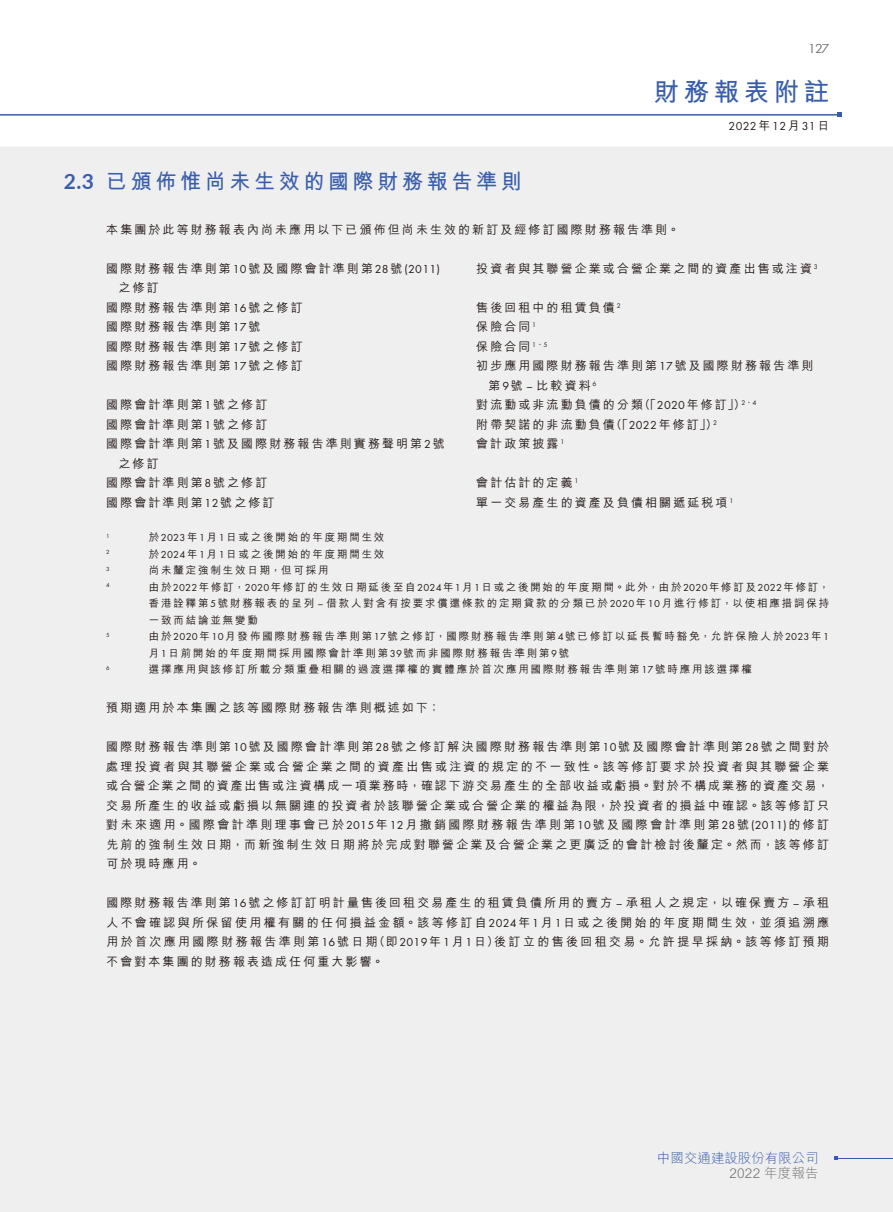
<style>
.page{position:relative;width:893px;height:1212px;background:#fff}
.page>*{position:absolute;margin:0;border:0;box-sizing:border-box;transform-origin:0 0}
.t1{font:700 25.5px "M Hei HK";letter-spacing:.175em;color:#385daa}
.t2{font:700 21px "M Hei HK";letter-spacing:.175em;color:#385daa}
.t3{font:300 13.5px "M Hei HK";color:#385daa}
.t4{font:300 13.5px "M Hei HK";letter-spacing:.015em;color:#727272}
.t5{font:300 13.5px "Futura PT";color:#727272}
.t6{font:500 12px/19.5px "M Hei HK";letter-spacing:.175em;color:#231916}
.t7{font:12px "Futura PT";letter-spacing:.025em;color:#231916}
.t8{font:500 10.5px/16.5px "M Hei HK";letter-spacing:.175em;color:#231916;text-align:justify}
.t9{font:6.15px "Futura PT";color:#231916}
.s1{font-family:"M Hei HK";font-weight:500}
.s2{font-family:"Lato"}
.s3{font-family:"Futura PT";font-weight:400}
</style>
<div class="page">
<div style="left:0;top:147px;width:893px;height:1065px;background:#efeff0"></div>
<hr style="left:0;top:114px;width:840px;height:2px;background:#385daa">
<svg style="left:838px;top:113px;width:4px;height:4px"></svg>
<hr style="left:836px;top:1158px;width:57px;height:1px;background:#385daa">
<p class="t5" style="left:808px;top:40px;width:22px">127</p>
<h1 class="t1" style="left:654px;top:73px;width:177px">財務報表附註</h1>
<p class="t7" style="left:729px;top:118px;width:102px">2022<span class="s1">年</span>12<span class="s1">月</span>31<span class="s1">日</span></p>
<h2 class="t2" style="left:64px;top:166px;width:459px"><span class="s2">2.3</span> 已頒佈惟尚未生效的國際財務報告準則</h2>
<p class="t6" style="left:106px;top:219px;width:575px">本集團於此等財務報表內尚未應用以下已頒佈但尚未生效的新訂及經修訂國際財務報告準則。</p>
<p class="t6" style="left:119px;top:258px;width:323px;text-indent:-12px">國際財務報告準則第<span class="s3">10</span>號及國際會計準則第<span class="s3">28</span>號<span class="s3">(2011)</span>之修訂</p>
<p class="t6" style="left:476px;top:258px;width:343px">投資者與其聯營企業或合營企業之間的資產出售或注資<sup>3</sup></p>
<p class="t6" style="left:106px;top:297px;width:198px">國際財務報告準則第<span class="s3">16</span>號之修訂</p>
<p class="t6" style="left:476px;top:297px;width:146px">售後回租中的租賃負債<sup>2</sup></p>
<p class="t6" style="left:106px;top:316px;width:156px">國際財務報告準則第<span class="s3">17</span>號</p>
<p class="t6" style="left:476px;top:316px;width:61px">保險合同<sup>1</sup></p>
<p class="t6" style="left:106px;top:336px;width:198px">國際財務報告準則第<span class="s3">17</span>號之修訂</p>
<p class="t6" style="left:476px;top:336px;width:73px">保險合同<sup>1</sup><sup>、</sup><sup>5</sup></p>
<p class="t6" style="left:106px;top:355px;width:198px">國際財務報告準則第<span class="s3">17</span>號之修訂</p>
<p class="t6" style="left:489px;top:355px;width:326px;text-indent:-12px">初步應用國際財務報告準則第<span class="s3">17</span>號及國際財務報告準則第<span class="s3">9</span>號 <span class="s3">–</span> 比較資料<sup>6</sup></p>
<p class="t6" style="left:106px;top:394px;width:163px">國際會計準則第<span class="s3">1</span>號之修訂</p>
<p class="t6" style="left:476px;top:394px;width:282px">對流動或非流動負債的分類（「<span class="s3">2020</span>年修訂」）<sup>2</sup><sup>、</sup><sup>4</sup></p>
<p class="t6" style="left:106px;top:414px;width:163px">國際會計準則第<span class="s3">1</span>號之修訂</p>
<p class="t6" style="left:476px;top:414px;width:243px">附帶契諾的非流動負債（「<span class="s3">2022</span>年修訂」）<sup>2</sup></p>
<p class="t6" style="left:119px;top:433px;width:328px;text-indent:-12px">國際會計準則第<span class="s3">1</span>號及國際財務報告準則實務聲明第<span class="s3">2</span>號之修訂</p>
<p class="t6" style="left:476px;top:433px;width:90px">會計政策披露<sup>1</sup></p>
<p class="t6" style="left:106px;top:472px;width:163px">國際會計準則第<span class="s3">8</span>號之修訂</p>
<p class="t6" style="left:476px;top:472px;width:104px">會計估計的定義<sup>1</sup></p>
<p class="t6" style="left:106px;top:492px;width:170px">國際會計準則第<span class="s3">12</span>號之修訂</p>
<p class="t6" style="left:476px;top:492px;width:259px">單一交易產生的資產及負債相關遞延稅項<sup>1</sup></p>
<p class="t9" style="left:106px;top:532px;width:5px">1</p>
<p class="t8" style="left:149px;top:528px;width:237px">於<span class="s3">2023</span>年<span class="s3">1</span>月<span class="s3">1</span>日或之後開始的年度期間生效</p>
<p class="t9" style="left:106px;top:549px;width:5px">2</p>
<p class="t8" style="left:149px;top:545px;width:237px">於<span class="s3">2024</span>年<span class="s3">1</span>月<span class="s3">1</span>日或之後開始的年度期間生效</p>
<p class="t9" style="left:106px;top:565px;width:5px">3</p>
<p class="t8" style="left:149px;top:561px;width:181px">尚未釐定強制生效日期，但可採用</p>
<p class="t9" style="left:106px;top:582px;width:5px">4</p>
<p class="t8" style="left:149px;top:578px;width:682px">由於<span class="s3">2022</span>年修訂，<span class="s3">2020</span>年修訂的生效日期延後至自<span class="s3">2024</span>年<span class="s3">1</span>月<span class="s3">1</span>日或之後開始的年度期間。此外，由於<span class="s3">2020</span>年修訂及<span class="s3">2022</span>年修訂，香港詮釋第<span class="s3">5</span>號財務報表的呈列 <span class="s3">–</span> 借款人對含有按要求償還條款的定期貸款的分類已於<span class="s3">2020</span>年<span class="s3">10</span>月進行修訂，以使相應措詞保持一致而結論並無變動</p>
<p class="t9" style="left:106px;top:631px;width:5px">5</p>
<p class="t8" style="left:149px;top:627px;width:682px">由於<span class="s3">2020</span>年<span class="s3">10</span>月發佈國際財務報告準則第<span class="s3">17</span>號之修訂，國際財務報告準則第<span class="s3">4</span>號已修訂以延長暫時豁免，允許保險人於<span class="s3">2023</span>年<span class="s3">1</span>月<span class="s3">1</span>日前開始的年度期間採用國際會計準則第<span class="s3">39</span>號而非國際財務報告準則第<span class="s3">9</span>號</p>
<p class="t9" style="left:106px;top:664px;width:5px">6</p>
<p class="t8" style="left:149px;top:660px;width:604px">選擇應用與該修訂所載分類重疊相關的過渡選擇權的實體應於首次應用國際財務報告準則第<span class="s3">17</span>號時應用該選擇權</p>
<p class="t6" style="left:106px;top:697px;width:335px">預期適用於本集團之該等國際財務報告準則概述如下：</p>
<p class="t6" style="left:106px;top:736px;width:724px;text-align:justify">國際財務報告準則第<span class="s3">10</span>號及國際會計準則第<span class="s3">28</span>號之修訂解決國際財務報告準則第<span class="s3">10</span>號及國際會計準則第<span class="s3">28</span>號之間對於處理投資者與其聯營企業或合營企業之間的資產出售或注資的規定的不一致性。該等修訂要求於投資者與其聯營企業或合營企業之間的資產出售或注資構成一項業務時，確認下游交易產生的全部收益或虧損。對於不構成業務的資產交易，交易所產生的收益或虧損以無關連的投資者於該聯營企業或合營企業的權益為限，於投資者的損益中確認。該等修訂只對未來適用。國際會計準則理事會已於<span class="s3">2015</span>年<span class="s3">12</span>月撤銷國際財務報告準則第<span class="s3">10</span>號及國際會計準則第<span class="s3">28</span>號<span class="s3">(2011)</span>的修訂先前的強制生效日期，而新強制生效日期將於完成對聯營企業及合營企業之更廣泛的會計檢討後釐定。然而，該等修訂可於現時應用。</p>
<p class="t6" style="left:106px;top:892px;width:724px;text-align:justify">國際財務報告準則第<span class="s3">16</span>號之修訂訂明計量售後回租交易產生的租賃負債所用的賣方 <span class="s3">–</span> 承租人之規定，以確保賣方 <span class="s3">–</span> 承租人不會確認與所保留使用權有關的任何損益金額。該等修訂自<span class="s3">2024</span>年<span class="s3">1</span>月<span class="s3">1</span>日或之後開始的年度期間生效，並須追溯應用於首次應用國際財務報告準則第<span class="s3">16</span>號日期（即<span class="s3">2019</span>年<span class="s3">1</span>月<span class="s3">1</span>日）後訂立的售後回租交易。允許提早採納。該等修訂預期不會對本集團的財務報表造成任何重大影響。</p>
<p class="t3" style="left:657px;top:1151px;width:163px">中國交通建設股份有限公司</p>
<p class="t4" style="left:730px;top:1166px;width:91px">2022 年度報告</p>
</div>
